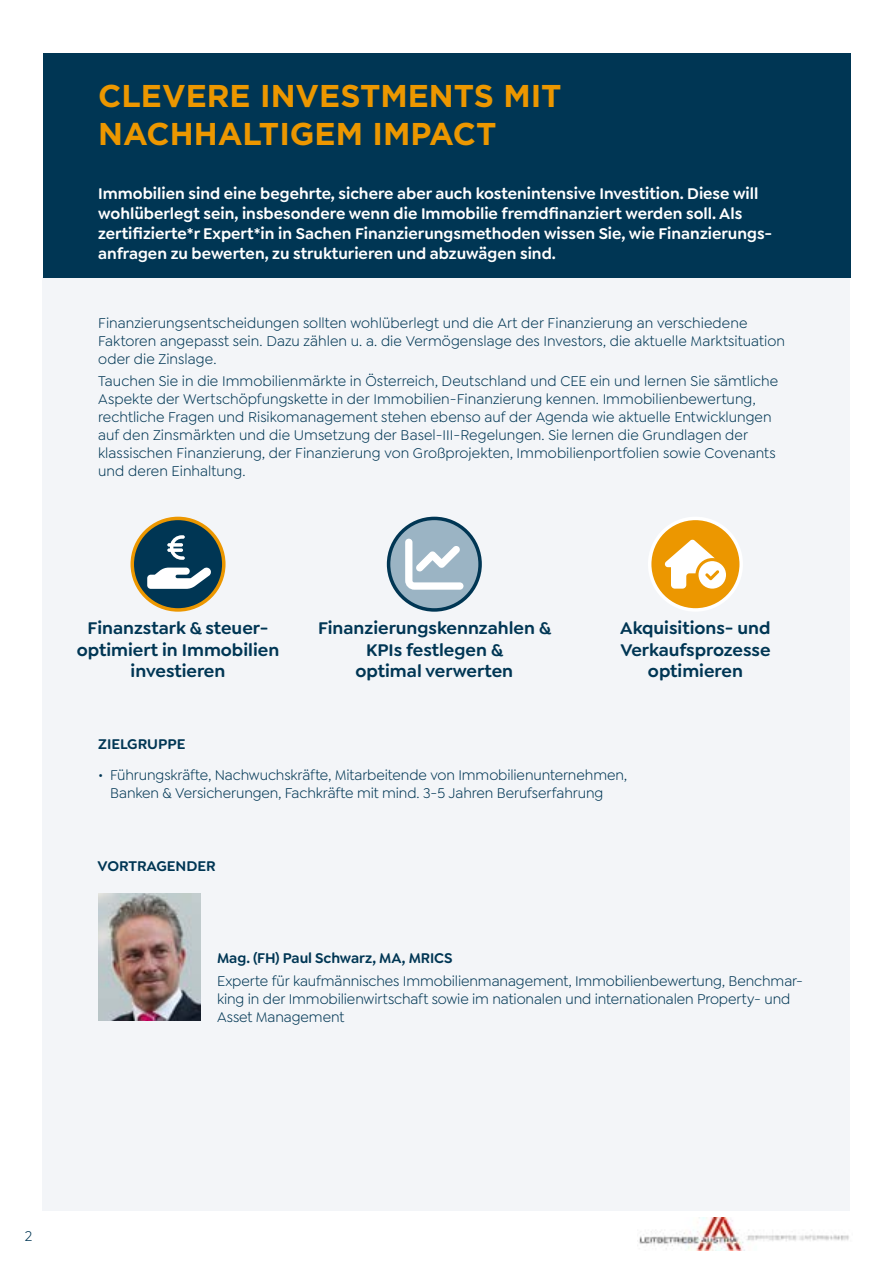
<style>
.page{position:relative;width:893px;height:1263px;background:#fff}
.page>*{position:absolute;margin:0;border:0;box-sizing:border-box;transform-origin:0 0}
.t1{font:700 31.5px/37.8px "Gotham";color:#ec9700}
.t2{font:600 18px/21.6px "Goldplay";color:#003654;text-align:center}
.t3{font:600 16.5px/19.8px "Goldplay";color:#fff}
.t4{font:15px/18px "Goldplay";color:#003654}
.t5{font:600 15px "Goldplay";color:#003654}
</style>
<div class="page">
<img style="left:639px;top:1218px;width:210px;height:32px">
<div style="left:43px;top:277px;width:807px;height:933px;background:#f3f5f8"></div>
<div style="left:43px;top:53px;width:807px;height:225px;background:#003654"></div>
<div style="left:132px;top:518px;width:92px;height:92px;background:#003654;border-radius:50%"></div>
<div style="left:131px;top:517px;width:95px;height:95px;border:3px solid #ec9700;border-radius:50%"></div>
<div style="left:389px;top:518px;width:91px;height:92px;background:#9bb4c4;border-radius:50%"></div>
<div style="left:387px;top:517px;width:95px;height:95px;border:3px solid #003654;border-radius:50%"></div>
<div style="left:650px;top:518px;width:91px;height:92px;background:#ec9700;border-radius:50%"></div>
<div style="left:648px;top:517px;width:95px;height:95px;border:3px solid #fff;border-radius:50%"></div>
<svg style="left:405px;top:539px;width:58px;height:51px"></svg>
<svg style="left:665px;top:540px;width:61px;height:49px"></svg>
<svg style="left:147px;top:567px;width:64px;height:22px"></svg>
<svg style="left:167px;top:535px;width:18px;height:25px"></svg>
<img style="left:98px;top:893px;width:102px;height:128px">
<h1 class="t1" style="left:98px;top:77px;width:465px">CLEVERE INVESTMENTS MIT<br>NACHHALTIGEM IMPACT</h1>
<p class="t3" style="left:98px;top:184px;width:675px">Immobilien sind eine begehrte, sichere aber auch kostenintensive Investition. Diese will wohlüberlegt sein, insbesondere wenn die Immobilie fremdfinanziert werden soll. Als zertifizierte*r Expert*in in Sachen Finanzierungsmethoden wissen Sie, wie Finanzierungs&shy;anfragen zu bewerten, zu strukturieren und abzuwägen sind.</p>
<p class="t4" style="left:98px;top:314px;width:688px">Finanzierungsentscheidungen sollten wohlüberlegt und die Art der Finanzierung an verschiedene<br>Faktoren angepasst sein. Dazu zählen u. a. die Vermögenslage des Investors, die aktuelle Marktsituation oder die Zinslage.</p>
<p class="t4" style="left:98px;top:372px;width:682px">Tauchen Sie in die Immobilienmärkte in Österreich, Deutschland und CEE ein und lernen Sie sämtliche Aspekte der Wertschöpfungskette in der Immobilien-Finanzierung kennen. Immobilienbewertung, rechtliche Fragen und Risikomanagement stehen ebenso auf der Agenda wie aktuelle Entwicklungen auf den Zinsmärkten und die Umsetzung der Basel-III-Regelungen. Sie lernen die Grundlagen der klassischen Finanzierung, der Finanzierung von Großprojekten, Immobilienportfolien sowie Covenants und deren Einhaltung.</p>
<p class="t2" style="left:77px;top:617px;width:204px">Finanzstark &amp; steuer&shy;optimiert in Immobilien investieren</p>
<p class="t2" style="left:318px;top:617px;width:235px">Finanzierungskennzahlen &amp;<br>KPIs festlegen &amp;<br>optimal verwerten</p>
<p class="t2" style="left:620px;top:617px;width:152px">Akquisitions- und<br>Verkaufsprozesse optimieren</p>
<p class="t5" style="left:98px;top:734px;width:89px">ZIELGRUPPE</p>
<p class="t4" style="left:110px;top:766px;width:518px;text-indent:-12px">• Führungskräfte, Nachwuchskräfte, Mitarbeitende von Immobilienunternehmen,<br>Banken &amp; Versicherungen, Fachkräfte mit mind. 3-5 Jahren Berufserfahrung</p>
<p class="t5" style="left:98px;top:857px;width:120px">VORTRAGENDER</p>
<p class="t5" style="left:217px;top:949px;width:237px">Mag. (FH) Paul Schwarz, MA, MRICS</p>
<p class="t4" style="left:217px;top:972px;width:587px">Experte für kaufmännisches Immobilienmanagement, Immobilienbewertung, Benchmar&shy;king in der Immobilienwirtschaft sowie im nationalen und internationalen Property- und<br>Asset Management</p>
<p class="t4" style="left:25px;top:1227px;width:9px">2</p>
</div>
